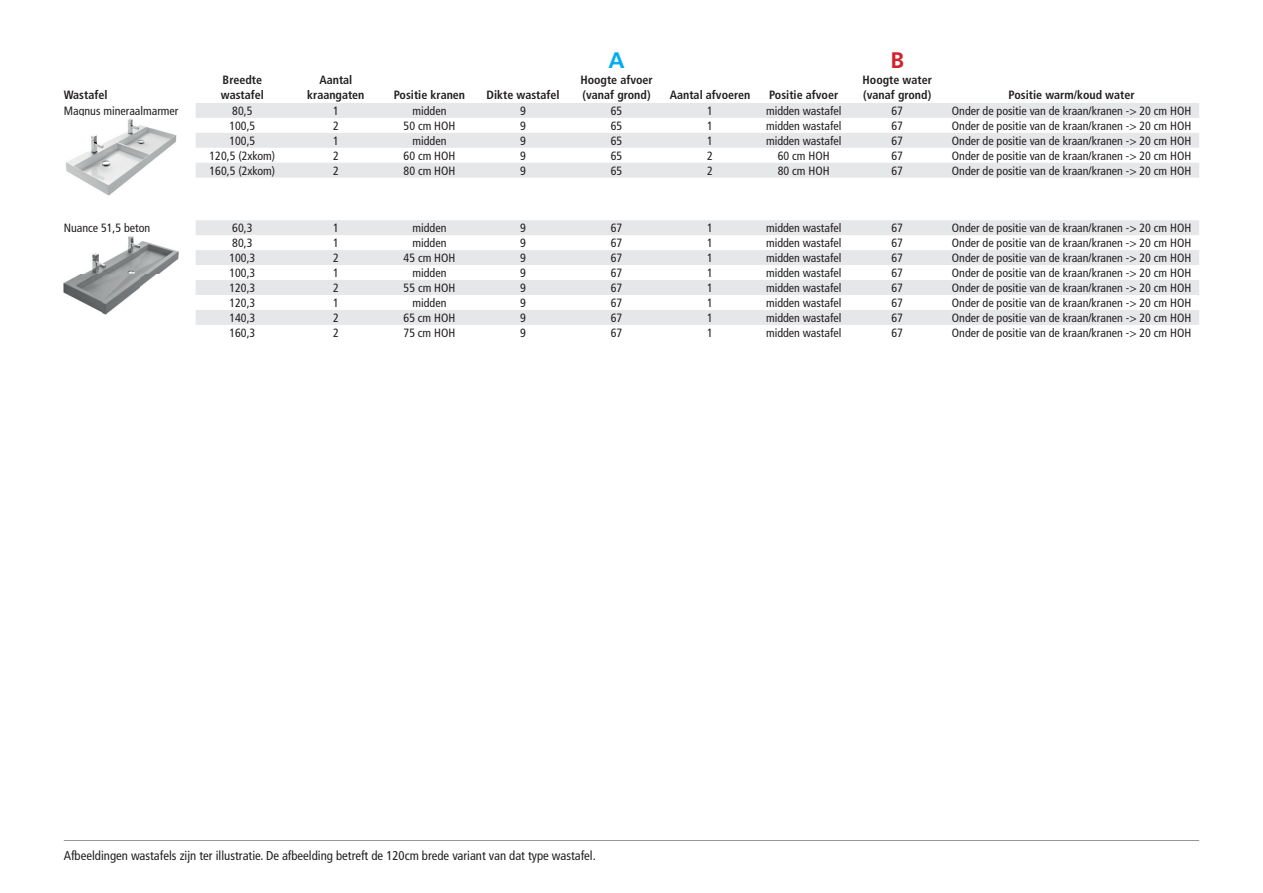
<style>
.page{position:relative;width:1263px;height:893px;background:#fff}
.page>*{position:absolute;margin:0;border:0;box-sizing:border-box;transform-origin:0 0}
.t1{font:700 22.5px "Frutiger LT Std";color:#00aeef}
.t2{font:700 22.5px "Frutiger LT Std";color:#d1232a}
.t3{font:condensed 12.75px "Frutiger LT Std";color:#231f20}
.t4{font:condensed 12px "Frutiger LT Std";color:#231f20}
.t5{font:700 condensed 12px/14.4px "Frutiger LT Std";color:#231f20}
</style>
<div class="page">
<svg style="left:196px;top:103px;width:1003px;height:222px"></svg>
<img style="left:66px;top:119px;width:111px;height:77px">
<img style="left:64px;top:235px;width:115px;height:80px">
<hr style="left:64px;top:840px;width:1135px;height:1px;background:#939598">
<p class="t5" style="left:64px;top:87px;width:45px">Wastafel</p>
<p class="t5" style="left:221px;top:73px;width:45px">Breedte wastafel</p>
<p class="t5" style="left:307px;top:73px;width:59px;text-align:center">Aantal kraangaten</p>
<p class="t5" style="left:394px;top:87px;width:73px">Positie kranen</p>
<p class="t5" style="left:486px;top:87px;width:75px">Dikte wastafel</p>
<h1 class="t1" style="left:608px;top:47px;width:18px">A</h1>
<h1 class="t2" style="left:890px;top:47px;width:15px">B</h1>
<p class="t5" style="left:580px;top:73px;width:74px">Hoogte afvoer (vanaf grond)</p>
<p class="t5" style="left:670px;top:87px;width:82px">Aantal afvoeren</p>
<p class="t5" style="left:769px;top:87px;width:71px">Positie afvoer</p>
<p class="t5" style="left:862px;top:73px;width:71px">Hoogte water (vanaf grond)</p>
<p class="t5" style="left:1009px;top:87px;width:127px">Positie warm/koud water</p>
<p class="t4" style="left:64px;top:104px;width:116px">Magnus mineraalmarmer</p>
<p class="t4" style="left:232px;top:104px;width:22px">80,5</p>
<p class="t4" style="left:333px;top:104px;width:7px">1</p>
<p class="t4" style="left:412px;top:104px;width:35px">midden</p>
<p class="t4" style="left:520px;top:104px;width:7px">9</p>
<p class="t4" style="left:611px;top:104px;width:13px">65</p>
<p class="t4" style="left:707px;top:104px;width:7px">1</p>
<p class="t4" style="left:766px;top:104px;width:77px">midden wastafel</p>
<p class="t4" style="left:891px;top:104px;width:13px">67</p>
<p class="t4" style="left:952px;top:104px;width:241px">Onder de positie van de kraan/kranen -&gt; 20 cm HOH</p>
<p class="t4" style="left:229px;top:119px;width:27px">100,5</p>
<p class="t4" style="left:333px;top:119px;width:7px">2</p>
<p class="t4" style="left:404px;top:119px;width:53px">50 cm HOH</p>
<p class="t4" style="left:520px;top:119px;width:7px">9</p>
<p class="t4" style="left:611px;top:119px;width:13px">65</p>
<p class="t4" style="left:707px;top:119px;width:7px">1</p>
<p class="t4" style="left:766px;top:119px;width:77px">midden wastafel</p>
<p class="t4" style="left:891px;top:119px;width:13px">67</p>
<p class="t4" style="left:952px;top:119px;width:241px">Onder de positie van de kraan/kranen -&gt; 20 cm HOH</p>
<p class="t4" style="left:229px;top:134px;width:27px">100,5</p>
<p class="t4" style="left:333px;top:134px;width:7px">1</p>
<p class="t4" style="left:412px;top:134px;width:35px">midden</p>
<p class="t4" style="left:520px;top:134px;width:7px">9</p>
<p class="t4" style="left:611px;top:134px;width:13px">65</p>
<p class="t4" style="left:707px;top:134px;width:7px">1</p>
<p class="t4" style="left:766px;top:134px;width:77px">midden wastafel</p>
<p class="t4" style="left:891px;top:134px;width:13px">67</p>
<p class="t4" style="left:952px;top:134px;width:241px">Onder de positie van de kraan/kranen -&gt; 20 cm HOH</p>
<p class="t4" style="left:210px;top:149px;width:67px">120,5 (2xkom)</p>
<p class="t4" style="left:333px;top:149px;width:7px">2</p>
<p class="t4" style="left:404px;top:149px;width:53px">60 cm HOH</p>
<p class="t4" style="left:520px;top:149px;width:7px">9</p>
<p class="t4" style="left:611px;top:149px;width:13px">65</p>
<p class="t4" style="left:707px;top:149px;width:7px">2</p>
<p class="t4" style="left:778px;top:149px;width:53px">60 cm HOH</p>
<p class="t4" style="left:891px;top:149px;width:13px">67</p>
<p class="t4" style="left:952px;top:149px;width:241px">Onder de positie van de kraan/kranen -&gt; 20 cm HOH</p>
<p class="t4" style="left:210px;top:164px;width:67px">160,5 (2xkom)</p>
<p class="t4" style="left:333px;top:164px;width:7px">2</p>
<p class="t4" style="left:404px;top:164px;width:53px">80 cm HOH</p>
<p class="t4" style="left:520px;top:164px;width:7px">9</p>
<p class="t4" style="left:611px;top:164px;width:13px">65</p>
<p class="t4" style="left:707px;top:164px;width:7px">2</p>
<p class="t4" style="left:778px;top:164px;width:53px">80 cm HOH</p>
<p class="t4" style="left:891px;top:164px;width:13px">67</p>
<p class="t4" style="left:952px;top:164px;width:241px">Onder de positie van de kraan/kranen -&gt; 20 cm HOH</p>
<p class="t4" style="left:64px;top:221px;width:88px">Nuance 51,5 beton</p>
<p class="t4" style="left:232px;top:221px;width:22px">60,3</p>
<p class="t4" style="left:333px;top:221px;width:7px">1</p>
<p class="t4" style="left:412px;top:221px;width:35px">midden</p>
<p class="t4" style="left:520px;top:221px;width:7px">9</p>
<p class="t4" style="left:611px;top:221px;width:13px">67</p>
<p class="t4" style="left:707px;top:221px;width:7px">1</p>
<p class="t4" style="left:766px;top:221px;width:77px">midden wastafel</p>
<p class="t4" style="left:891px;top:221px;width:13px">67</p>
<p class="t4" style="left:952px;top:221px;width:241px">Onder de positie van de kraan/kranen -&gt; 20 cm HOH</p>
<p class="t4" style="left:232px;top:236px;width:22px">80,3</p>
<p class="t4" style="left:333px;top:236px;width:7px">1</p>
<p class="t4" style="left:412px;top:236px;width:35px">midden</p>
<p class="t4" style="left:520px;top:236px;width:7px">9</p>
<p class="t4" style="left:611px;top:236px;width:13px">67</p>
<p class="t4" style="left:707px;top:236px;width:7px">1</p>
<p class="t4" style="left:766px;top:236px;width:77px">midden wastafel</p>
<p class="t4" style="left:891px;top:236px;width:13px">67</p>
<p class="t4" style="left:952px;top:236px;width:241px">Onder de positie van de kraan/kranen -&gt; 20 cm HOH</p>
<p class="t4" style="left:229px;top:251px;width:27px">100,3</p>
<p class="t4" style="left:333px;top:251px;width:7px">2</p>
<p class="t4" style="left:404px;top:251px;width:53px">45 cm HOH</p>
<p class="t4" style="left:520px;top:251px;width:7px">9</p>
<p class="t4" style="left:611px;top:251px;width:13px">67</p>
<p class="t4" style="left:707px;top:251px;width:7px">1</p>
<p class="t4" style="left:766px;top:251px;width:77px">midden wastafel</p>
<p class="t4" style="left:891px;top:251px;width:13px">67</p>
<p class="t4" style="left:952px;top:251px;width:241px">Onder de positie van de kraan/kranen -&gt; 20 cm HOH</p>
<p class="t4" style="left:229px;top:266px;width:27px">100,3</p>
<p class="t4" style="left:333px;top:266px;width:7px">1</p>
<p class="t4" style="left:412px;top:266px;width:35px">midden</p>
<p class="t4" style="left:520px;top:266px;width:7px">9</p>
<p class="t4" style="left:611px;top:266px;width:13px">67</p>
<p class="t4" style="left:707px;top:266px;width:7px">1</p>
<p class="t4" style="left:766px;top:266px;width:77px">midden wastafel</p>
<p class="t4" style="left:891px;top:266px;width:13px">67</p>
<p class="t4" style="left:952px;top:266px;width:241px">Onder de positie van de kraan/kranen -&gt; 20 cm HOH</p>
<p class="t4" style="left:229px;top:281px;width:27px">120,3</p>
<p class="t4" style="left:333px;top:281px;width:7px">2</p>
<p class="t4" style="left:404px;top:281px;width:53px">55 cm HOH</p>
<p class="t4" style="left:520px;top:281px;width:7px">9</p>
<p class="t4" style="left:611px;top:281px;width:13px">67</p>
<p class="t4" style="left:707px;top:281px;width:7px">1</p>
<p class="t4" style="left:766px;top:281px;width:77px">midden wastafel</p>
<p class="t4" style="left:891px;top:281px;width:13px">67</p>
<p class="t4" style="left:952px;top:281px;width:241px">Onder de positie van de kraan/kranen -&gt; 20 cm HOH</p>
<p class="t4" style="left:229px;top:296px;width:27px">120,3</p>
<p class="t4" style="left:333px;top:296px;width:7px">1</p>
<p class="t4" style="left:412px;top:296px;width:35px">midden</p>
<p class="t4" style="left:520px;top:296px;width:7px">9</p>
<p class="t4" style="left:611px;top:296px;width:13px">67</p>
<p class="t4" style="left:707px;top:296px;width:7px">1</p>
<p class="t4" style="left:766px;top:296px;width:77px">midden wastafel</p>
<p class="t4" style="left:891px;top:296px;width:13px">67</p>
<p class="t4" style="left:952px;top:296px;width:241px">Onder de positie van de kraan/kranen -&gt; 20 cm HOH</p>
<p class="t4" style="left:229px;top:311px;width:27px">140,3</p>
<p class="t4" style="left:333px;top:311px;width:7px">2</p>
<p class="t4" style="left:404px;top:311px;width:53px">65 cm HOH</p>
<p class="t4" style="left:520px;top:311px;width:7px">9</p>
<p class="t4" style="left:611px;top:311px;width:13px">67</p>
<p class="t4" style="left:707px;top:311px;width:7px">1</p>
<p class="t4" style="left:766px;top:311px;width:77px">midden wastafel</p>
<p class="t4" style="left:891px;top:311px;width:13px">67</p>
<p class="t4" style="left:952px;top:311px;width:241px">Onder de positie van de kraan/kranen -&gt; 20 cm HOH</p>
<p class="t4" style="left:229px;top:326px;width:27px">160,3</p>
<p class="t4" style="left:333px;top:326px;width:7px">2</p>
<p class="t4" style="left:404px;top:326px;width:53px">75 cm HOH</p>
<p class="t4" style="left:520px;top:326px;width:7px">9</p>
<p class="t4" style="left:611px;top:326px;width:13px">67</p>
<p class="t4" style="left:707px;top:326px;width:7px">1</p>
<p class="t4" style="left:766px;top:326px;width:77px">midden wastafel</p>
<p class="t4" style="left:891px;top:326px;width:13px">67</p>
<p class="t4" style="left:952px;top:326px;width:241px">Onder de positie van de kraan/kranen -&gt; 20 cm HOH</p>
<p class="t3" style="left:64px;top:848px;width:534px">Afbeeldingen wastafels zijn ter illustratie. De afbeelding betreft de 120cm brede variant van dat type wastafel.</p>
</div>
